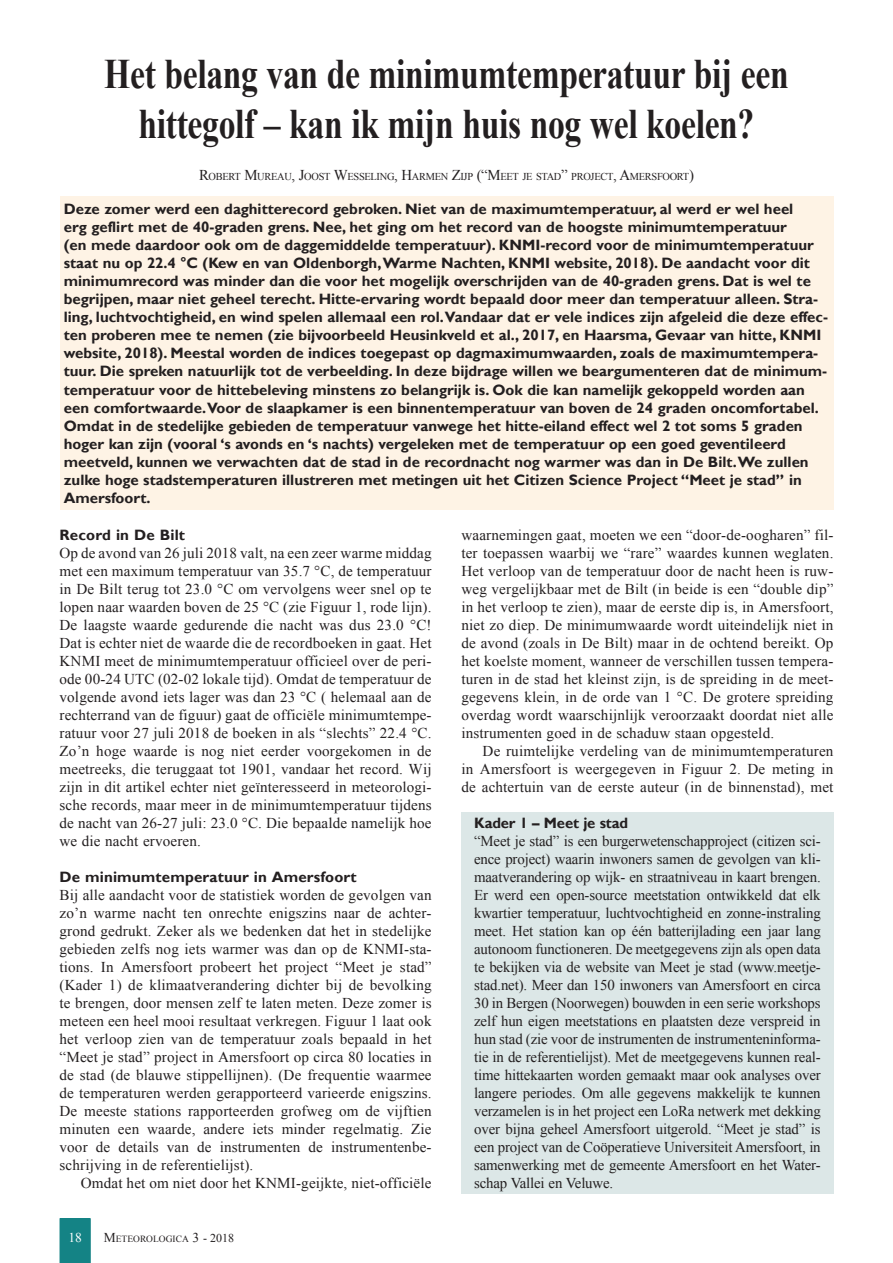
<style>
.page{position:relative;width:893px;height:1263px;background:#fff}
.page>*{position:absolute;margin:0;border:0;box-sizing:border-box;transform-origin:0 0}
.t1{font:700 42px/50.4px "Times New Roman";letter-spacing:-.01em;color:#231f20;text-align:center;scale:.8 1}
.t2{font:15px/18px "Times New Roman";letter-spacing:.01em;color:#231f20;text-align:justify}
.t3{font:700 15px/18px "Gill Sans";color:#231f20}
.t4{font:13.5px "Times New Roman";color:#fff}
.t5{font:10.5px "Times New Roman";letter-spacing:-.03em;color:#231f20}
.t6{font:9.45px "Times New Roman";color:#231f20}
.s1{font-size:15px}
.s2{font-size:13.5px}
.s3{font-size:12px}
</style>
<div class="page">
<svg style="left:60px;top:1218px;width:31px;height:45px"></svg>
<div style="left:60px;top:196px;width:773px;height:314px;background:#fef3e5"></div>
<div style="left:461px;top:812px;width:372px;height:382px;background:#dce7e7"></div>
<h1 class="t1" style="left:104px;top:48px;width:857px">Het belang van de minimumtemperatuur bij een hittegolf – kan ik mijn huis nog wel koelen?</h1>
<p class="t5" style="left:199px;top:169px;width:496px"><span class="s1">R</span>OBERT <span class="s1">M</span>UREAU<span class="s1">, J</span>OOST <span class="s1">W</span>ESSELING<span class="s1">, H</span>ARMEN <span class="s1">Z</span>IJP <span class="s1">(“M</span>EET JE STAD<span class="s1">”</span> PROJECT<span class="s1">, A</span>MERSFOORT<span class="s1">)</span></p>
<p class="t3" style="left:64px;top:201px;width:766px">Deze zomer werd een daghitterecord gebroken. Niet van de maximumtemperatuur, al werd er wel heel<br>erg geflirt met de 40-graden grens. Nee, het ging om het record van de hoogste minimumtemperatuur<br>(en mede daardoor ook om de daggemiddelde temperatuur). KNMI-record voor de minimumtemperatuur staat nu op 22.4 °C (Kew en van Oldenborgh, Warme Nachten, KNMI website, 2018). De aandacht voor dit minimumrecord was minder dan die voor het mogelijk overschrijden van de 40-graden grens. Dat is wel te begrijpen, maar niet geheel terecht. Hitte-ervaring wordt bepaald door meer dan temperatuur alleen. Stra&shy;ling, luchtvochtigheid, en wind spelen allemaal een rol.Vandaar dat er vele indices zijn afgeleid die deze effec&shy;ten proberen mee te nemen (zie bijvoorbeeld Heusinkveld et al., 2017, en Haarsma, Gevaar van hitte, KNMI website, 2018). Meestal worden de indices toegepast op dagmaximumwaarden, zoals de maximumtempera&shy;tuur. Die spreken natuurlijk tot de verbeelding. In deze bijdrage willen we beargumenteren dat de minimum&shy;temperatuur voor de hittebeleving minstens zo belangrijk is. Ook die kan namelijk gekoppeld worden aan een comfortwaarde.Voor de slaapkamer is een binnentemperatuur van boven de 24 graden oncomfortabel.<br>Omdat in de stedelijke gebieden de temperatuur vanwege het hitte-eiland effect wel 2 tot soms 5 graden hoger kan zijn (vooral ‘s avonds en ‘s nachts) vergeleken met de temperatuur op een goed geventileerd meetveld, kunnen we verwachten dat de stad in de recordnacht nog warmer was dan in De Bilt. We zullen zulke hoge stadstemperaturen illustreren met metingen uit het Citizen Science Project “Meet je stad” in Amersfoort.</p>
<p class="t3" style="left:60px;top:526px;width:127px">Record in De Bilt</p>
<p class="t2" style="left:60px;top:544px;width:374px">Op de avond van 26 juli 2018 valt, na een zeer warme middag met een maximum temperatuur van 35.7 °C, de temperatuur in De Bilt terug tot 23.0 °C om vervolgens weer snel op te lopen naar waarden boven de 25 °C (zie Figuur 1, rode lijn).<br>De laagste waarde gedurende die nacht was dus 23.0 °C!<br>Dat is echter niet de waarde die de recordboeken in gaat. Het KNMI meet de minimumtemperatuur officieel over de peri&shy;ode 00-24 UTC (02-02 lokale tijd). Omdat de temperatuur de volgende avond iets lager was dan 23 °C ( helemaal aan de rechterrand van de figuur) gaat de officiële minimumtempe&shy;ratuur voor 27 juli 2018 de boeken in als “slechts” 22.4 °C.<br>Zo’n hoge waarde is nog niet eerder voorgekomen in de meetreeks, die teruggaat tot 1901, vandaar het record. Wij zijn in dit artikel echter niet geïnteresseerd in meteorologi&shy;sche records, maar meer in de minimumtemperatuur tijdens de nacht van 26-27 juli: 23.0 °C. Die bepaalde namelijk hoe we die nacht ervoeren.</p>
<p class="t3" style="left:60px;top:868px;width:299px">De minimumtemperatuur in Amersfoort</p>
<p class="t2" style="left:60px;top:886px;width:374px">Bij alle aandacht voor de statistiek worden de gevolgen van zo’n warme nacht ten onrechte enigszins naar de achter&shy;grond gedrukt. Zeker als we bedenken dat het in stedelijke gebieden zelfs nog iets warmer was dan op de KNMI-sta&shy;tions. In Amersfoort probeert het project “Meet je stad” (Kader 1) de klimaatverandering dichter bij de bevolking te brengen, door mensen zelf te laten meten. Deze zomer is meteen een heel mooi resultaat verkregen. Figuur 1 laat ook het verloop zien van de temperatuur zoals bepaald in het “Meet je stad” project in Amersfoort op circa 80 locaties in de stad (de blauwe stippellijnen). (De frequentie waarmee de temperaturen werden gerapporteerd varieerde enigszins.<br>De meeste stations rapporteerden grofweg om de vijftien minuten een waarde, andere iets minder regelmatig. Zie voor de details van de instrumenten de instrumentenbe&shy;schrijving in de referentielijst).</p>
<p class="t2" style="left:81px;top:1174px;width:352px">Omdat het om niet door het KNMI-geijkte, niet-officiële</p>
<p class="t4" style="left:68px;top:1228px;width:15px">18</p>
<p class="t6" style="left:104px;top:1232px;width:132px"><span class="s2">M</span>ETEOROLOGICA <span class="s2">3</span> <span class="s3">- 2018</span></p>
<p class="t2" style="left:461px;top:526px;width:374px">waarnemingen gaat, moeten we een “door-de-oogharen” fil&shy;ter toepassen waarbij we “rare” waardes kunnen weglaten.<br>Het verloop van de temperatuur door de nacht heen is ruw&shy;weg vergelijkbaar met de Bilt (in beide is een “double dip” in het verloop te zien), maar de eerste dip is, in Amersfoort, niet zo diep. De minimumwaarde wordt uiteindelijk niet in de avond (zoals in De Bilt) maar in de ochtend bereikt. Op het koelste moment, wanneer de verschillen tussen tempera&shy;turen in de stad het kleinst zijn, is de spreiding in de meet&shy;gegevens klein, in de orde van 1 °C. De grotere spreiding overdag wordt waarschijnlijk veroorzaakt doordat niet alle instrumenten goed in de schaduw staan opgesteld.</p>
<p class="t2" style="left:461px;top:742px;width:374px;text-indent:21px">De ruimtelijke verdeling van de minimumtemperaturen in Amersfoort is weergegeven in Figuur 2. De meting in de achtertuin van de eerste auteur (in de binnenstad), met</p>
<p class="t3" style="left:474px;top:814px;width:155px">Kader 1 – Meet je stad</p>
<p class="t2" style="left:474px;top:832px;width:348px">“Meet je stad” is een burgerwetenschapproject (citizen sci&shy;ence project) waarin inwoners samen de gevolgen van kli&shy;maatverandering op wijk- en straatniveau in kaart brengen.<br>Er werd een open-source meetstation ontwikkeld dat elk kwartier temperatuur, luchtvochtigheid en zonne-instraling meet. Het station kan op één batterijlading een jaar lang autonoom functioneren. De meetgegevens zijn als open data te bekijken via de website van Meet je stad (www.meetje&shy;stad.net). Meer dan 150 inwoners van Amersfoort en circa 30 in Bergen (Noorwegen) bouwden in een serie workshops zelf hun eigen meetstations en plaatsten deze verspreid in hun stad (zie voor de instrumenten de instrumenteninforma&shy;tie in de referentielijst). Met de meetgegevens kunnen real&shy;time hittekaarten worden gemaakt maar ook analyses over langere periodes. Om alle gegevens makkelijk te kunnen verzamelen is in het project een LoRa netwerk met dekking over bijna geheel Amersfoort uitgerold. “Meet je stad” is een project van de Coöperatieve Universiteit Amersfoort, in samenwerking met de gemeente Amersfoort en het Water&shy;schap Vallei en Veluwe.</p>
</div>
